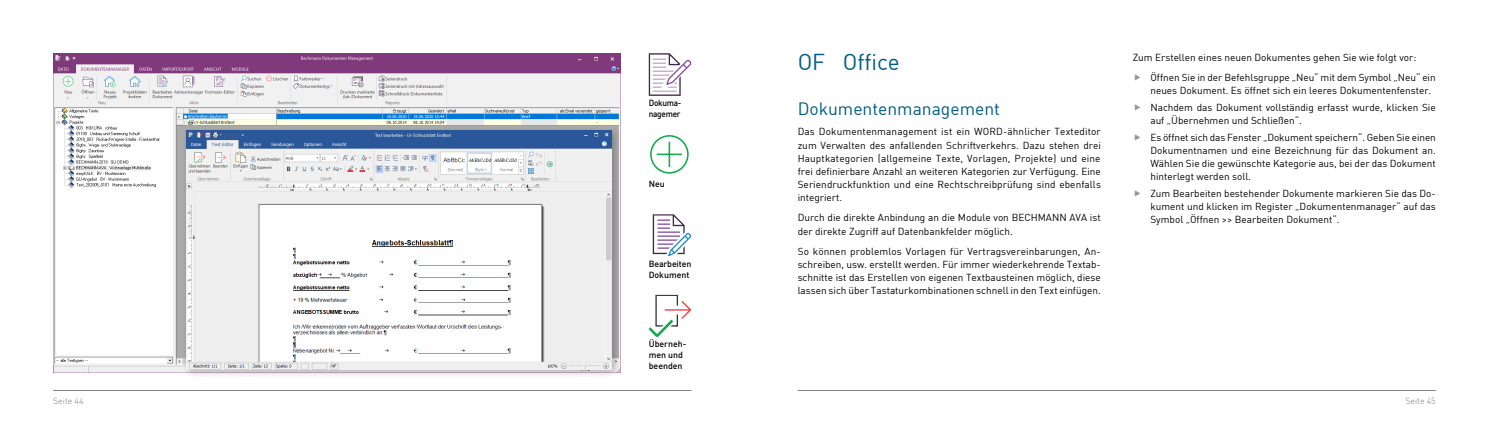
<style>
.page{position:relative;width:1489px;height:426px;background:#fff}
.page>*{position:absolute;margin:0;border:0;box-sizing:border-box;transform-origin:0 0}
.t1{font:22.5px "DIN Offc";color:#005c83}
.t2{font:17.5px "DIN Offc";color:#005c83}
.t3{font:10px/13.1px "DIN Offc";color:#000;text-align:justify}
.t4{font:500 8.75px/10.5px "DIN Offc";color:#000}
.t5{font:300 8.75px "DIN Offc";color:#808285}
.t6{font:500 8.75px/10.5px "DIN Offc";letter-spacing:-.03em;color:#000;scale:.94 1}
</style>
<div class="page">
<hr style="left:53px;top:390px;width:638px;height:1px;background:#808285">
<hr style="left:797px;top:390px;width:638px;height:1px;background:#808285">
<svg style="left:648px;top:53px;width:43px;height:43px"></svg>
<div style="left:650px;top:135px;width:38px;height:38px;border:2px solid #17ab4f;border-radius:50%"></div>
<hr style="left:656px;top:153px;width:26px;height:2px;background:#17ab4f">
<hr style="left:668px;top:141px;width:2px;height:26px;background:#17ab4f">
<svg style="left:652px;top:214px;width:39px;height:42px"></svg>
<img style="left:53px;top:53px;width:567px;height:319px">
<div style="left:182px;top:126px;width:438px;height:252px;background:#000;opacity:.25"></div>
<img style="left:186px;top:130px;width:425px;height:239px">
<svg style="left:648px;top:294px;width:43px;height:43px"></svg>
<p class="t6" style="left:648px;top:97px;width:36px">Dokuma&shy;nagemer</p>
<p class="t4" style="left:648px;top:178px;width:18px">Neu</p>
<p class="t4" style="left:648px;top:258px;width:44px">Bearbeiten<br>Dokument</p>
<p class="t4" style="left:648px;top:338px;width:39px">Überneh&shy;men und beenden</p>
<h1 class="t1" style="left:797px;top:48px;width:103px">OF Office</h1>
<h2 class="t2" style="left:797px;top:98px;width:204px">Dokumentenmanagement</h2>
<p class="t3" style="left:797px;top:125px;width:305px">Das Dokumentenmanagement ist ein WORD-ähnlicher Texteditor zum Verwalten des anfallenden Schriftverkehrs. Dazu stehen drei Hauptkategorien (allgemeine Texte, Vorlagen, Projekte) und eine frei definierbare Anzahl an weiteren Kategorien zur Verfügung. Eine Seriendruckfunktion und eine Rechtschreibprüfung sind ebenfalls integriert.</p>
<p class="t3" style="left:797px;top:211px;width:304px">Durch die direkte Anbindung an die Module von BECHMANN AVA ist der direkte Zugriff auf Datenbankfelder möglich.</p>
<p class="t3" style="left:797px;top:244px;width:304px">So können problemlos Vorlagen für Vertragsvereinbarungen, An&shy;schreiben, usw. erstellt werden. Für immer wiederkehrende Textab&shy;schnitte ist das Erstellen von eigenen Textbausteinen möglich, diese lassen sich über Tastaturkombinationen schnell in den Text einfügen.</p>
<p class="t3" style="left:1150px;top:47px;width:287px;line-height:20.2px;text-indent:-18px">Zum Erstellen eines neuen Dokumentes gehen Sie wie folgt vor:<br>Öffnen Sie in der Befehlsgruppe „Neu“ mit dem Symbol „Neu“ ein</p>
<p class="t3" style="left:1150px;top:82px;width:287px;line-height:16.6px">neues Dokument. Es öffnet sich ein leeres Dokumentenfenster.<br>Nachdem das Dokument vollständig erfasst wurde, klicken Sie</p>
<p class="t3" style="left:1150px;top:112px;width:287px;line-height:16.6px">auf „Übernehmen und Schließen“.<br>Es öffnet sich das Fenster „Dokument speichern“. Geben Sie einen</p>
<p class="t3" style="left:1150px;top:143px;width:287px">Dokumentnamen und eine Bezeichnung für das Dokument an.<br>Wählen Sie die gewünschte Kategorie aus, bei der das Dokument hinterlegt werden soll.</p>
<p class="t3" style="left:1150px;top:186px;width:287px">Zum Bearbeiten bestehender Dokumente markieren Sie das Do&shy;kument und klicken im Register „Dokumentenmanager“ auf das Symbol „Öffnen &gt;&gt; Bearbeiten Dokument“.</p>
<p class="t5" style="left:53px;top:394px;width:32px">Seite 44</p>
<p class="t5" style="left:1405px;top:394px;width:32px">Seite 45</p>
</div>
